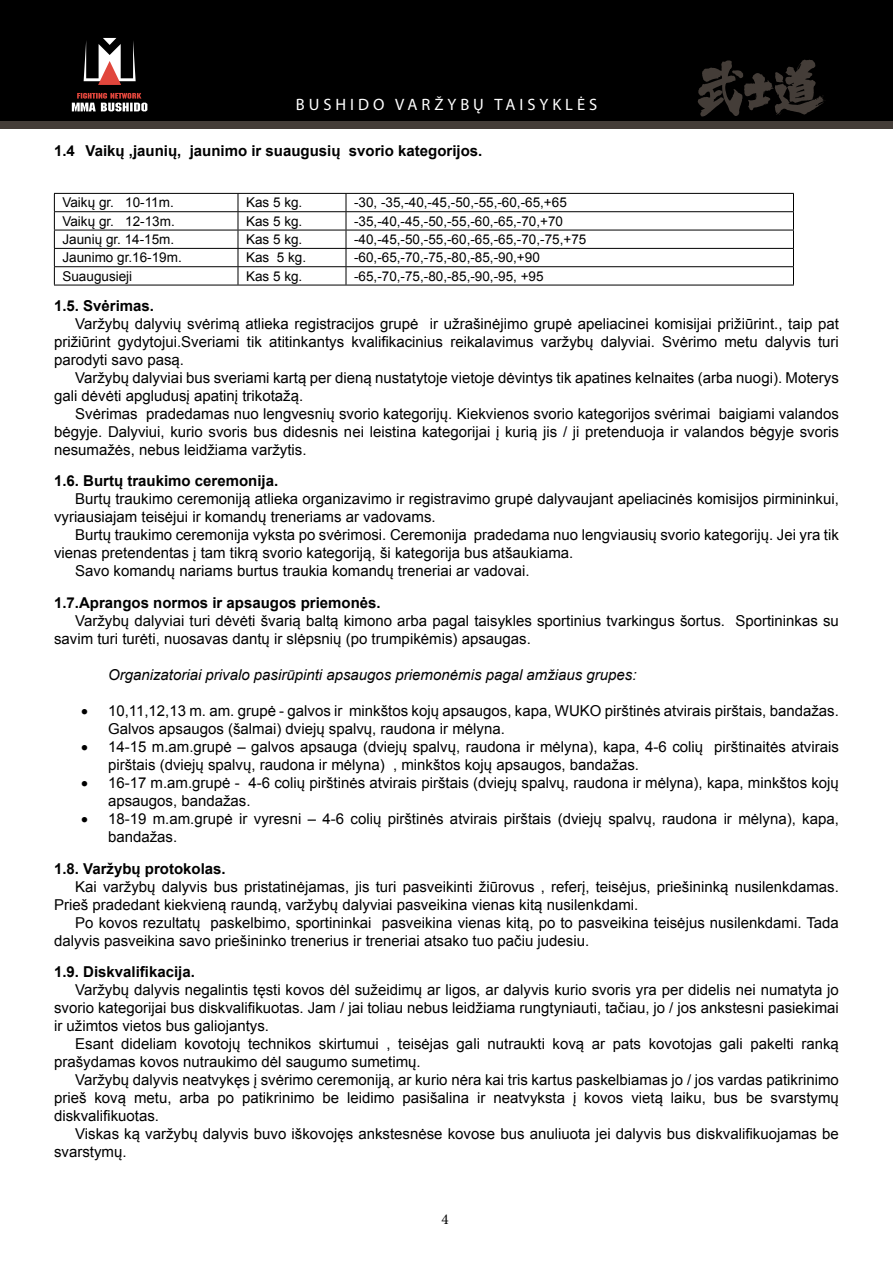
<style>
.page{position:relative;width:893px;height:1263px;background:#fff}
.page>*{position:absolute;margin:0;border:0;box-sizing:border-box;transform-origin:0 0}
.t1{font:16.5px "Myriad Pro";letter-spacing:.24em;color:#fff}
.t2{font:15px/18px "Arial";color:#000}
.t3{font:700 15px "Arial";color:#000}
.t4{font:italic 15px "Arial";color:#000}
.t5{font:15px "Minion Pro";color:#000}
.t6{font:13.5px "Arial";color:#000}
</style>
<div class="page">
<div style="left:0;top:0;width:893px;height:121px;background:#000"></div>
<div style="left:0;top:121px;width:893px;height:8px;background:#443d38"></div>
<svg style="left:84px;top:38px;width:52px;height:47px"></svg>
<svg style="left:72px;top:93px;width:75px;height:18px"></svg>
<svg style="left:697px;top:59px;width:127px;height:58px"></svg>
<hr style="left:54px;top:193px;width:184px;height:1px;background:#000">
<hr style="left:238px;top:193px;width:108px;height:1px;background:#000">
<hr style="left:346px;top:193px;width:448px;height:1px;background:#000">
<hr style="left:54px;top:211px;width:184px;height:1px;background:#000">
<hr style="left:238px;top:211px;width:108px;height:1px;background:#000">
<hr style="left:346px;top:211px;width:448px;height:1px;background:#000">
<hr style="left:54px;top:230px;width:184px;height:1px;background:#000">
<hr style="left:238px;top:230px;width:108px;height:1px;background:#000">
<hr style="left:346px;top:230px;width:448px;height:1px;background:#000">
<hr style="left:54px;top:248px;width:184px;height:1px;background:#000">
<hr style="left:238px;top:248px;width:108px;height:1px;background:#000">
<hr style="left:346px;top:248px;width:448px;height:1px;background:#000">
<hr style="left:54px;top:266px;width:184px;height:1px;background:#000">
<svg style="left:54px;top:194px;width:1px;height:91px"></svg>
<hr style="left:238px;top:266px;width:108px;height:1px;background:#000">
<svg style="left:238px;top:194px;width:1px;height:91px"></svg>
<hr style="left:346px;top:266px;width:448px;height:1px;background:#000">
<svg style="left:346px;top:194px;width:1px;height:91px"></svg>
<svg style="left:793px;top:194px;width:1px;height:91px"></svg>
<hr style="left:54px;top:285px;width:184px;height:1px;background:#000">
<hr style="left:238px;top:285px;width:108px;height:1px;background:#000">
<hr style="left:346px;top:285px;width:448px;height:1px;background:#000">
<p class="t1" style="left:296px;top:94px;width:303px">BUSHIDO VARŽYBŲ TAISYKLĖS</p>
<p class="t3" style="left:54px;top:140px;width:430px">1.4 Vaikų ,jaunių, jaunimo ir suaugusių svorio kategorijos.</p>
<p class="t6" style="left:62px;top:194px;width:113px">Vaikų gr. 10-11m.</p>
<p class="t6" style="left:246px;top:194px;width:58px">Kas 5 kg.</p>
<p class="t6" style="left:354px;top:194px;width:214px">-30, -35,-40,-45,-50,-55,-60,-65,+65</p>
<p class="t6" style="left:62px;top:212px;width:114px">Vaikų gr. 12-13m.</p>
<p class="t6" style="left:246px;top:212px;width:58px">Kas 5 kg.</p>
<p class="t6" style="left:354px;top:212px;width:210px">-35,-40,-45,-50,-55,-60,-65,-70,+70</p>
<p class="t6" style="left:62px;top:231px;width:113px">Jaunių gr. 14-15m.</p>
<p class="t6" style="left:246px;top:231px;width:58px">Kas 5 kg.</p>
<p class="t6" style="left:354px;top:231px;width:234px">-40,-45,-50,-55,-60,-65,-65,-70,-75,+75</p>
<p class="t6" style="left:62px;top:249px;width:121px">Jaunimo gr.16-19m.</p>
<p class="t6" style="left:246px;top:249px;width:62px">Kas 5 kg.</p>
<p class="t6" style="left:354px;top:249px;width:187px">-60,-65,-70,-75,-80,-85,-90,+90</p>
<p class="t6" style="left:62px;top:267px;width:71px">Suaugusieji</p>
<p class="t6" style="left:246px;top:267px;width:58px">Kas 5 kg.</p>
<p class="t6" style="left:354px;top:267px;width:191px">-65,-70,-75,-80,-85,-90,-95, +95</p>
<p class="t3" style="left:54px;top:296px;width:102px">1.5. Svėrimas.</p>
<p class="t2" style="left:54px;top:315px;width:786px;text-align:justify;text-indent:21px">Varžybų dalyvių svėrimą atlieka registracijos grupė ir užrašinėjimo grupė apeliacinei komisijai prižiūrint., taip pat prižiūrint gydytojui.Sveriami tik atitinkantys kvalifikacinius reikalavimus varžybų dalyviai. Svėrimo metu dalyvis turi parodyti savo pasą.</p>
<p class="t2" style="left:54px;top:369px;width:786px;text-indent:21px">Varžybų dalyviai bus sveriami kartą per dieną nustatytoje vietoje dėvintys tik apatines kelnaites (arba nuogi). Moterys gali dėvėti apgludusį apatinį trikotažą.</p>
<p class="t2" style="left:54px;top:405px;width:786px;text-align:justify;text-indent:21px">Svėrimas pradedamas nuo lengvesnių svorio kategorijų. Kiekvienos svorio kategorijos svėrimai baigiami valandos bėgyje. Dalyviui, kurio svoris bus didesnis nei leistina kategorijai į kurią jis / ji pretenduoja ir valandos bėgyje svoris nesumažės, nebus leidžiama varžytis.</p>
<p class="t3" style="left:54px;top:471px;width:226px">1.6. Burtų traukimo ceremonija.</p>
<p class="t2" style="left:54px;top:490px;width:786px;text-indent:21px">Burtų traukimo ceremoniją atlieka organizavimo ir registravimo grupė dalyvaujant apeliacinės komisijos pirmininkui, vyriausiajam teisėjui ir komandų treneriams ar vadovams.</p>
<p class="t2" style="left:75px;top:526px;width:765px">Burtų traukimo ceremonija vyksta po svėrimosi. Ceremonija pradedama nuo lengviausių svorio kategorijų. Jei yra tik</p>
<p class="t2" style="left:54px;top:544px;width:521px">vienas pretendentas į tam tikrą svorio kategoriją, ši kategorija bus atšaukiama.</p>
<p class="t2" style="left:75px;top:562px;width:456px">Savo komandų nariams burtus traukia komandų treneriai ar vadovai.</p>
<p class="t3" style="left:54px;top:593px;width:328px">1.7.Aprangos normos ir apsaugos priemonės.</p>
<p class="t2" style="left:54px;top:612px;width:786px;text-indent:21px">Varžybų dalyviai turi dėvėti švarią baltą kimono arba pagal taisykles sportinius tvarkingus šortus. Sportininkas su savim turi turėti, nuosavas dantų ir slėpsnių (po trumpikėmis) apsaugas.</p>
<p class="t4" style="left:108px;top:665px;width:530px">Organizatoriai privalo pasirūpinti apsaugos priemonėmis pagal amžiaus grupes:</p>
<p class="t2" style="left:108px;top:702px;width:732px;text-indent:-27px">• 10,11,12,13 m. am. grupė - galvos ir minkštos kojų apsaugos, kapa, WUKO pirštinės atvirais pirštais, bandažas.<br>Galvos apsaugos (šalmai) dviejų spalvų, raudona ir mėlyna.</p>
<p class="t2" style="left:108px;top:738px;width:732px;text-indent:-27px">• 14-15 m.am.grupė – galvos apsauga (dviejų spalvų, raudona ir mėlyna), kapa, 4-6 colių pirštinaitės atvirais pirštais (dviejų spalvų, raudona ir mėlyna) , minkštos kojų apsaugos, bandažas.</p>
<p class="t2" style="left:108px;top:774px;width:732px;text-indent:-27px">• 16-17 m.am.grupė - 4-6 colių pirštinės atvirais pirštais (dviejų spalvų, raudona ir mėlyna), kapa, minkštos kojų apsaugos, bandažas.</p>
<p class="t2" style="left:108px;top:810px;width:732px;text-indent:-27px">• 18-19 m.am.grupė ir vyresni – 4-6 colių pirštinės atvirais pirštais (dviejų spalvų, raudona ir mėlyna), kapa, bandažas.</p>
<p class="t3" style="left:54px;top:858px;width:173px">1.8. Varžybų protokolas.</p>
<p class="t2" style="left:54px;top:877px;width:786px;text-indent:21px">Kai varžybų dalyvis bus pristatinėjamas, jis turi pasveikinti žiūrovus , referį, teisėjus, priešininką nusilenkdamas.<br>Prieš pradedant kiekvieną raundą, varžybų dalyviai pasveikina vienas kitą nusilenkdami.</p>
<p class="t2" style="left:54px;top:913px;width:786px;text-indent:21px">Po kovos rezultatų paskelbimo, sportininkai pasveikina vienas kitą, po to pasveikina teisėjus nusilenkdami. Tada dalyvis pasveikina savo priešininko trenerius ir treneriai atsako tuo pačiu judesiu.</p>
<p class="t3" style="left:54px;top:962px;width:142px">1.9. Diskvalifikacija.</p>
<p class="t2" style="left:54px;top:981px;width:786px;text-align:justify;text-indent:21px">Varžybų dalyvis negalintis tęsti kovos dėl sužeidimų ar ligos, ar dalyvis kurio svoris yra per didelis nei numatyta jo svorio kategorijai bus diskvalifikuotas. Jam / jai toliau nebus leidžiama rungtyniauti, tačiau, jo / jos ankstesni pasiekimai ir užimtos vietos bus galiojantys.</p>
<p class="t2" style="left:54px;top:1035px;width:786px;text-indent:21px">Esant dideliam kovotojų technikos skirtumui , teisėjas gali nutraukti kovą ar pats kovotojas gali pakelti ranką prašydamas kovos nutraukimo dėl saugumo sumetimų.</p>
<p class="t2" style="left:54px;top:1071px;width:786px;text-align:justify;text-indent:21px">Varžybų dalyvis neatvykęs į svėrimo ceremoniją, ar kurio nėra kai tris kartus paskelbiamas jo / jos vardas patikrinimo prieš kovą metu, arba po patikrinimo be leidimo pasišalina ir neatvyksta į kovos vietą laiku, bus be svarstymų diskvalifikuotas.</p>
<p class="t2" style="left:54px;top:1125px;width:786px;text-indent:21px">Viskas ką varžybų dalyvis buvo iškovojęs ankstesnėse kovose bus anuliuota jei dalyvis bus diskvalifikuojamas be svarstymų.</p>
<p class="t5" style="left:441px;top:1209px;width:9px">4</p>
</div>
